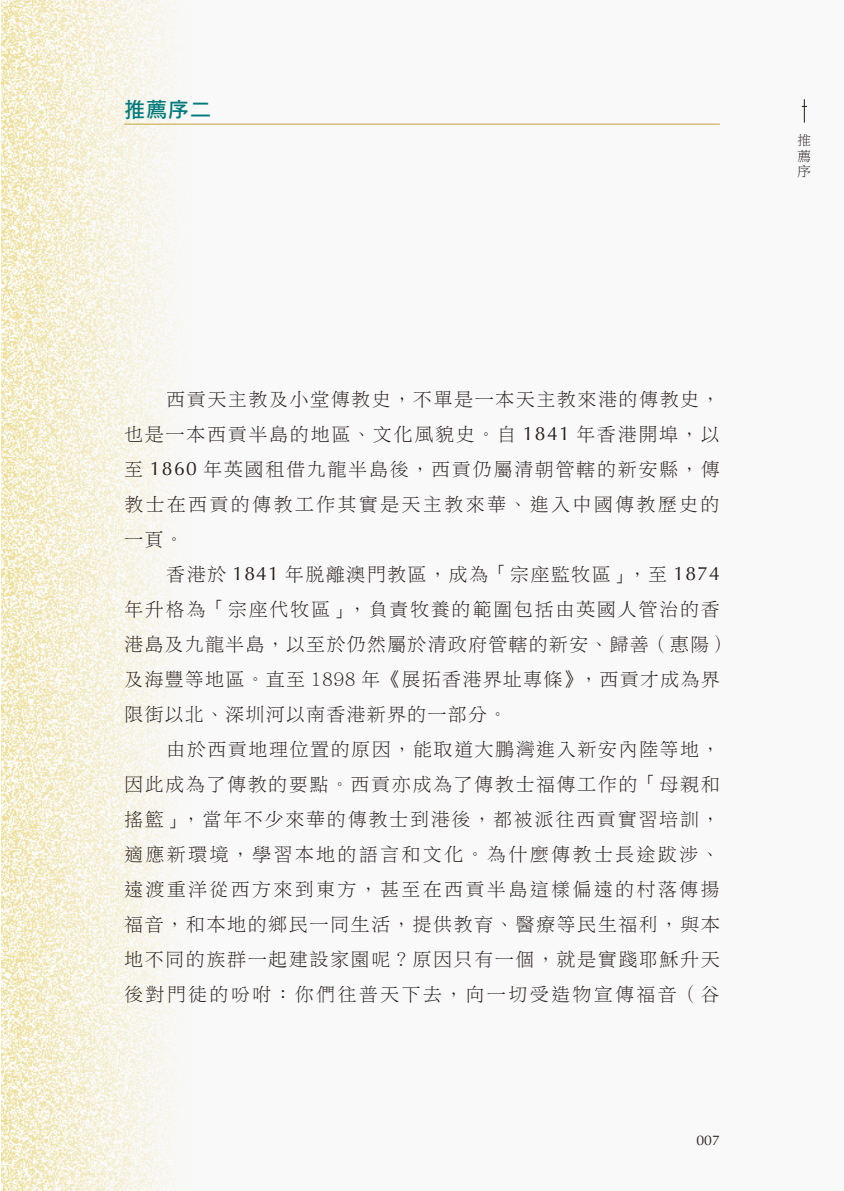
<style>
.page{position:relative;width:844px;height:1191px;background:#fff}
.page>*{position:absolute;margin:0;border:0;box-sizing:border-box;transform-origin:0 0}
.t1{font:21px "DF Hei HK W7";color:#007a7c}
.t2{font:19.25px/35px "DF Li Song HK W3";letter-spacing:.07em;color:#231916;text-align:justify}
.t3{font:19.25px/35px "DF Li Song HK W3";letter-spacing:.05em;color:#231916}
.t4{font:14px "Optima";color:#231916}
.t5{font:14px/15.4px "DF Li Song HK W3";color:#231916;text-align:justify}
.s1{font-family:"Optima"}
</style>
<div class="page">
<div style="left:1px;top:0;width:842px;height:1191px;background:#f9f9f9"></div>
<img style="left:1px;top:0;width:191px;height:1191px">
<hr style="left:124px;top:124px;width:595px;height:1px;background:#c1a33b">
<svg style="left:801px;top:99px;width:5px;height:24px"></svg>
<p class="t1" style="left:124px;top:98px;width:89px">推薦序二</p>
<p class="t5" style="left:797px;top:132px;width:15px">推薦序</p>
<p class="t2" style="left:124px;top:381px;width:597px;text-indent:42px">西貢天主教及小堂傳教史，不單是一本天主教來港的傳教史，也是一本西貢半島的地區、文化風貌史。自 <span class="s1">1841</span> 年香港開埠，以至 <span class="s1">1860</span> 年英國租借九龍半島後，西貢仍屬清朝管轄的新安縣，傳教士在西貢的傳教工作其實是天主教來華、進入中國傳教歷史的一頁。</p>
<p class="t3" style="left:124px;top:556px;width:606px;text-indent:42px">香港於 <span class="s1">1841</span> 年脫離澳門教區，成為「宗座監牧區」，至 <span class="s1">1874</span>年升格為「宗座代牧區」，負責牧養的範圍包括由英國人管治的香港島及九龍半島，以至於仍然屬於清政府管轄的新安、歸善（惠陽）及海豐等地區。直至 1898 年《展拓香港界址專條》，西貢才成為界限街以北、深圳河以南香港新界的一部分。</p>
<p class="t2" style="left:124px;top:731px;width:597px;text-indent:42px">由於西貢地理位置的原因，能取道大鵬灣進入新安內陸等地，因此成為了傳教的要點。西貢亦成為了傳教士福傳工作的「母親和搖籃」，當年不少來華的傳教士到港後，都被派往西貢實習培訓，適應新環境，學習本地的語言和文化。為什麼傳教士長途跋涉、遠渡重洋從西方來到東方，甚至在西貢半島這樣偏遠的村落傳揚福音，和本地的鄉民一同生活，提供教育、醫療等民生福利，與本地不同的族群一起建設家園呢？原因只有一個，就是實踐耶穌升天後對門徒的吩咐：你們往普天下去，向一切受造物宣傳福音（谷</p>
<p class="t4" style="left:696px;top:1132px;width:25px">007</p>
</div>
